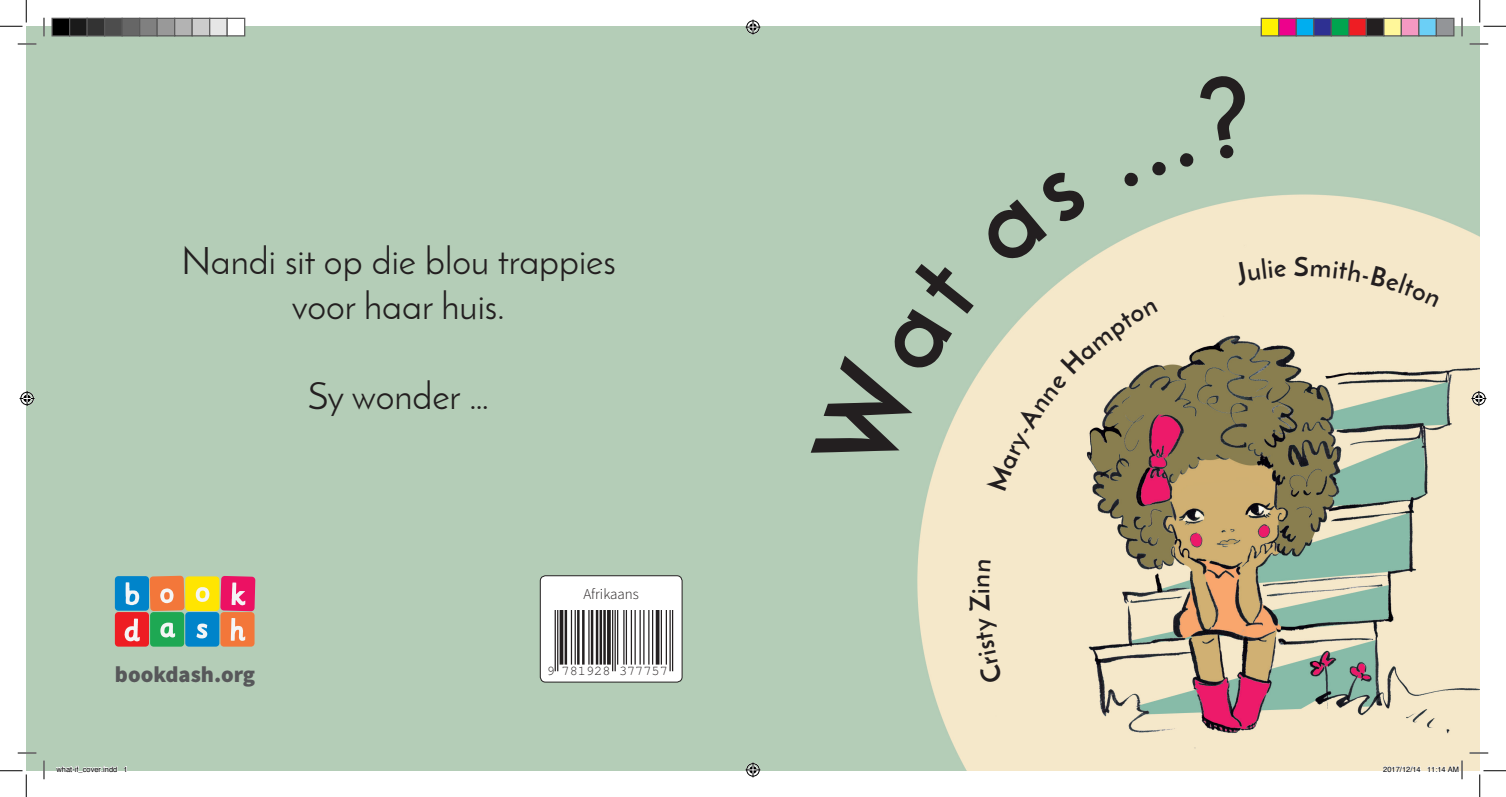
<style>
.page{position:relative;width:1506px;height:797px;background:#fff}
.page>*{position:absolute;margin:0;border:0;box-sizing:border-box;transform-origin:0 0}
.t1{font:37.5px/45px "Josefin Sans";color:#231f20;text-align:center}
.t2{font:700 26.25px "Josefin Sans";color:#231f20}
.t3{font:900 22.62px "Source Sans Pro";color:#57585a}
.t4{font:300 15px "Source Sans Pro";color:#231f20}
.t5{font:13.62px "OCRB";color:#231f20}
.t6{font:7.5px "Helvetica";color:#000}
</style>
<div class="page">
<img style="left:26px;top:26px;width:1453px;height:744px">
<div style="left:185px;top:576px;width:34px;height:35px;background:#ffe501;border-radius:3px"></div>
<div style="left:115px;top:612px;width:34px;height:34px;background:#ee1d23;border-radius:3px"></div>
<div style="left:150px;top:612px;width:34px;height:34px;background:#1ea853;border-radius:3px"></div>
<div style="left:185px;top:612px;width:34px;height:34px;background:#0084ca;border-radius:3px"></div>
<div style="left:115px;top:576px;width:34px;height:34px;background:#0084ca;border-radius:3px"></div>
<div style="left:220px;top:612px;width:34px;height:34px;background:#f3773a;border-radius:3px"></div>
<svg style="left:126px;top:582px;width:13px;height:23px"></svg>
<svg style="left:150px;top:575px;width:34px;height:36px"></svg>
<svg style="left:196px;top:587px;width:13px;height:15px"></svg>
<svg style="left:220px;top:576px;width:35px;height:35px"></svg>
<svg style="left:124px;top:618px;width:16px;height:24px"></svg>
<svg style="left:160px;top:622px;width:16px;height:15px"></svg>
<svg style="left:196px;top:623px;width:11px;height:15px"></svg>
<svg style="left:231px;top:618px;width:14px;height:23px"></svg>
<div style="left:540px;top:575px;width:142px;height:107px;background:#fff;border-radius:5px"></div>
<div style="left:540px;top:575px;width:142px;height:107px;border:1px solid #231f20;border-radius:5px"></div>
<hr style="left:554px;top:610px;width:2px;height:61px;background:#231f20">
<hr style="left:557px;top:610px;width:1px;height:61px;background:#231f20">
<svg style="left:559px;top:610px;width:4px;height:54px"></svg>
<hr style="left:564px;top:610px;width:3px;height:54px;background:#231f20">
<hr style="left:571px;top:610px;width:1px;height:54px;background:#231f20">
<hr style="left:574px;top:610px;width:2px;height:54px;background:#231f20">
<hr style="left:577px;top:610px;width:2px;height:54px;background:#231f20">
<hr style="left:582px;top:610px;width:2px;height:54px;background:#231f20">
<hr style="left:588px;top:610px;width:1px;height:54px;background:#231f20">
<hr style="left:591px;top:610px;width:2px;height:54px;background:#231f20">
<hr style="left:596px;top:610px;width:2px;height:54px;background:#231f20">
<hr style="left:599px;top:610px;width:3px;height:54px;background:#231f20">
<hr style="left:603px;top:610px;width:3px;height:54px;background:#231f20">
<svg style="left:607px;top:610px;width:4px;height:54px"></svg>
<hr style="left:612px;top:610px;width:1px;height:61px;background:#231f20">
<hr style="left:614px;top:610px;width:1px;height:61px;background:#231f20">
<hr style="left:617px;top:610px;width:1px;height:54px;background:#231f20">
<hr style="left:623px;top:610px;width:1px;height:54px;background:#231f20">
<hr style="left:625px;top:610px;width:2px;height:54px;background:#231f20">
<hr style="left:630px;top:610px;width:2px;height:54px;background:#231f20">
<hr style="left:634px;top:610px;width:1px;height:54px;background:#231f20">
<hr style="left:639px;top:610px;width:1px;height:54px;background:#231f20">
<hr style="left:643px;top:610px;width:1px;height:54px;background:#231f20">
<hr style="left:648px;top:610px;width:1px;height:54px;background:#231f20">
<hr style="left:652px;top:610px;width:1px;height:54px;background:#231f20">
<svg style="left:655px;top:610px;width:4px;height:54px"></svg>
<hr style="left:660px;top:610px;width:2px;height:54px;background:#231f20">
<hr style="left:665px;top:610px;width:2px;height:54px;background:#231f20">
<hr style="left:669px;top:610px;width:1px;height:61px;background:#231f20">
<hr style="left:672px;top:610px;width:1px;height:61px;background:#231f20">
<svg style="left:18px;top:43px;width:18px;height:2px"></svg>
<svg style="left:1469px;top:43px;width:19px;height:2px"></svg>
<svg style="left:18px;top:752px;width:18px;height:1px"></svg>
<svg style="left:1469px;top:752px;width:19px;height:1px"></svg>
<svg style="left:43px;top:18px;width:2px;height:18px"></svg>
<svg style="left:43px;top:760px;width:2px;height:19px"></svg>
<svg style="left:1461px;top:18px;width:1px;height:18px"></svg>
<svg style="left:0;top:0;width:27px;height:27px"></svg>
<svg style="left:0;top:770px;width:27px;height:27px"></svg>
<svg style="left:1479px;top:0;width:26px;height:27px"></svg>
<svg style="left:1479px;top:770px;width:26px;height:27px"></svg>
<svg style="left:745px;top:20px;width:15px;height:15px"></svg>
<svg style="left:745px;top:762px;width:15px;height:15px"></svg>
<svg style="left:20px;top:391px;width:15px;height:15px"></svg>
<svg style="left:1471px;top:391px;width:15px;height:15px"></svg>
<div style="left:52px;top:18px;width:18px;height:18px;background:#000"></div>
<div style="left:51px;top:18px;width:19px;height:18px;border:1px solid #595959"></div>
<div style="left:70px;top:18px;width:17px;height:18px;background:#1a1a1a"></div>
<div style="left:69px;top:18px;width:19px;height:18px;border:1px solid #595959"></div>
<div style="left:87px;top:18px;width:18px;height:18px;background:#333"></div>
<div style="left:86px;top:18px;width:19px;height:18px;border:1px solid #595959"></div>
<div style="left:105px;top:18px;width:17px;height:18px;background:#4d4d4d"></div>
<div style="left:104px;top:18px;width:19px;height:18px;border:1px solid #595959"></div>
<div style="left:122px;top:18px;width:18px;height:18px;background:#666"></div>
<div style="left:121px;top:18px;width:19px;height:18px;border:1px solid #595959"></div>
<div style="left:140px;top:18px;width:17px;height:18px;background:#808080"></div>
<div style="left:139px;top:18px;width:19px;height:18px;border:1px solid #595959"></div>
<div style="left:157px;top:18px;width:18px;height:18px;background:#999"></div>
<div style="left:156px;top:18px;width:19px;height:18px;border:1px solid #595959"></div>
<div style="left:175px;top:18px;width:17px;height:18px;background:#b3b3b3"></div>
<div style="left:174px;top:18px;width:19px;height:18px;border:1px solid #595959"></div>
<div style="left:192px;top:18px;width:18px;height:18px;background:#ccc"></div>
<div style="left:191px;top:18px;width:19px;height:18px;border:1px solid #595959"></div>
<div style="left:210px;top:18px;width:17px;height:18px;background:#e6e6e6"></div>
<div style="left:209px;top:18px;width:19px;height:18px;border:1px solid #595959"></div>
<div style="left:227px;top:18px;width:18px;height:18px;background:#fff"></div>
<div style="left:226px;top:18px;width:19px;height:18px;border:1px solid #595959"></div>
<div style="left:1261px;top:18px;width:17px;height:18px;background:#fff101"></div>
<div style="left:1260px;top:18px;width:19px;height:18px;border:1px solid #595959"></div>
<div style="left:1278px;top:18px;width:18px;height:18px;background:#ed028c"></div>
<div style="left:1278px;top:18px;width:18px;height:18px;border:1px solid #595959"></div>
<div style="left:1296px;top:18px;width:17px;height:18px;background:#00aeef"></div>
<div style="left:1295px;top:18px;width:19px;height:18px;border:1px solid #595959"></div>
<div style="left:1313px;top:18px;width:18px;height:18px;background:#2e3092"></div>
<div style="left:1313px;top:18px;width:18px;height:18px;border:1px solid #595959"></div>
<div style="left:1331px;top:18px;width:17px;height:18px;background:#00a54f"></div>
<div style="left:1330px;top:18px;width:19px;height:18px;border:1px solid #595959"></div>
<div style="left:1348px;top:18px;width:18px;height:18px;background:#ee1d23"></div>
<div style="left:1348px;top:18px;width:18px;height:18px;border:1px solid #595959"></div>
<div style="left:1366px;top:18px;width:17px;height:18px;background:#231f20"></div>
<div style="left:1365px;top:18px;width:19px;height:18px;border:1px solid #595959"></div>
<div style="left:1383px;top:18px;width:18px;height:18px;background:#fff79a"></div>
<div style="left:1383px;top:18px;width:18px;height:18px;border:1px solid #595959"></div>
<div style="left:1401px;top:18px;width:17px;height:18px;background:#f499c2"></div>
<div style="left:1400px;top:18px;width:19px;height:18px;border:1px solid #595959"></div>
<div style="left:1418px;top:18px;width:18px;height:18px;background:#6bcff6"></div>
<div style="left:1418px;top:18px;width:18px;height:18px;border:1px solid #595959"></div>
<div style="left:1436px;top:18px;width:17px;height:18px;background:#939598"></div>
<div style="left:1435px;top:18px;width:19px;height:18px;border:1px solid #595959"></div>
<svg style="left:56px;top:765px;width:61px;height:6px"></svg>
<svg style="left:124px;top:766px;width:3px;height:5px"></svg>
<svg style="left:1382px;top:765px;width:38px;height:6px"></svg>
<svg style="left:1427px;top:760px;width:35px;height:19px"></svg>
<div style="left:1178px;top:73px;width:76px;height:95px;background:#b4cdb7"></div>
<div style="left:969px;top:560px;width:33px;height:123px;background:#f5e8ca"></div>
<svg style="left:810px;top:160px;width:357px;height:331px;background:#c4ceb5"></svg>
<svg style="left:1235px;top:258px;width:51px;height:28px"></svg>
<div style="left:1311px;top:259px;width:128px;height:48px;background:#f5e8ca"></div>
<p class="t1" style="left:181px;top:238px;width:436px">Nandi sit op die blou trappies voor haar huis.</p>
<p class="t1" style="left:308px;top:373px;width:183px">Sy wonder …</p>
<p class="t3" style="left:115px;top:658px;width:142px">bookdash.org</p>
<p class="t4" style="left:583px;top:585px;width:57px">Afrikaans</p>
<p class="t5" style="left:547px;top:662px;width:123px">9 781928 377757</p>
<p class="t2" style="left:1293px;top:250px;width:17px">S</p>
<p class="t6" style="left:56px;top:763px;width:73px">what-if_cover.indd 1</p>
<p class="t6" style="left:1383px;top:763px;width:77px">2017/12/14 11:14 AM</p>
</div>
